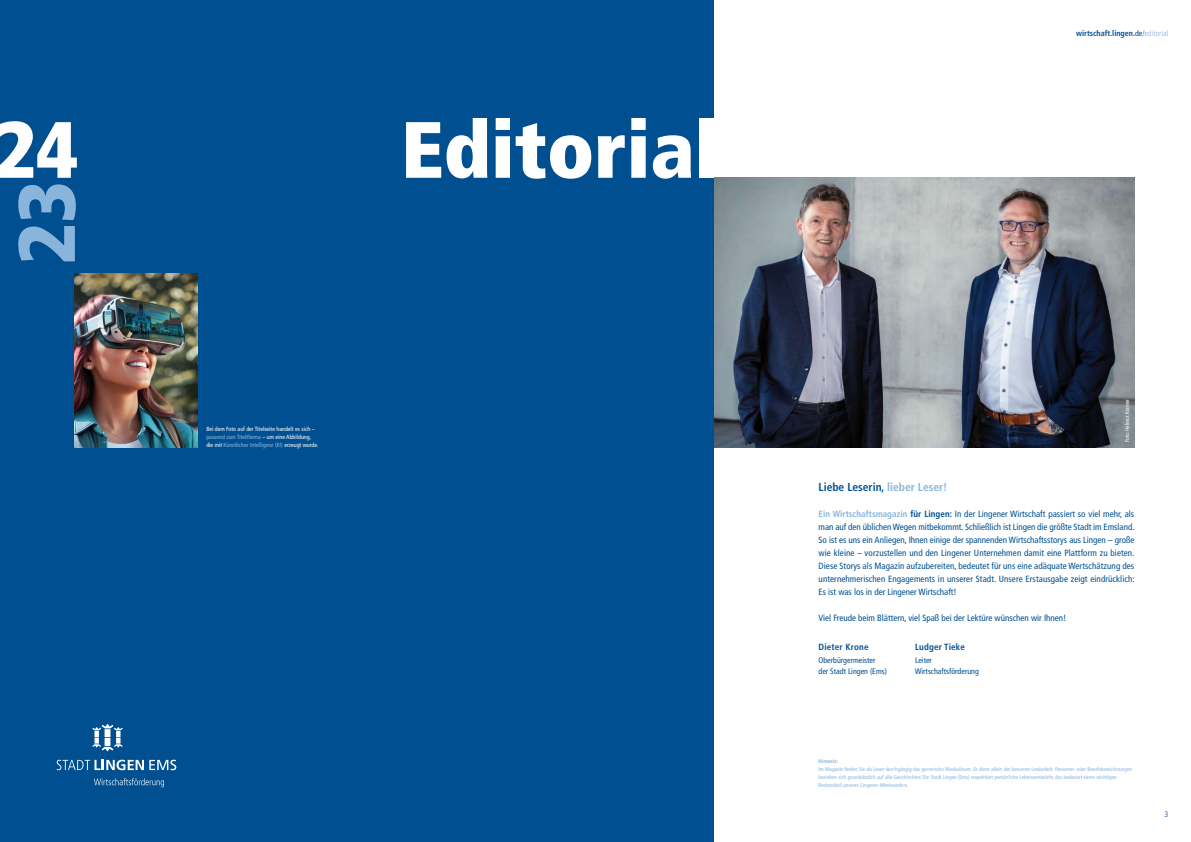
<style>
.page{position:relative;width:1191px;height:842px;background:#fff}
.page>*{position:absolute;margin:0;border:0;box-sizing:border-box;transform-origin:0 0}
.t1{font:900 condensed 79.7px "Frutiger LT Com";color:#fff}
.t2{font:900 condensed 79.7px "Frutiger LT Com";color:#89b5dd}
.t3{font:700 condensed 11.5px "Frutiger LT Com";color:#005091}
.t4{font:condensed 9px/13px "Frutiger LT Com";color:#005091;text-align:justify}
.t5{font:700 condensed 9px "Frutiger LT Com";letter-spacing:.02em;color:#005091}
.t6{font:condensed 8px/11px "Frutiger LT Com";color:#005091}
.t7{font:700 condensed 8px "Frutiger LT Com";color:#005091}
.t8{font:300 condensed 8px "Frutiger LT Com";color:#005091}
.t9{font:condensed 6px/8px "Frutiger LT Com";color:#fff}
.t10{font:condensed 5.5px/8px "Frutiger LT Com";color:#89b5dd}
.t11{font:condensed 5.5px "Frutiger LT Com";color:#fff}
.t12{font:700 condensed 5.5px "Frutiger LT Com";color:#89b5dd}
.s1{color:#89b5dd}
.s2{font-weight:400}
.s3{font-weight:300}
.s4{font-weight:300;color:#89b5dd}
.s5{font-weight:700;color:#89b5dd}
.s6{font-weight:700}
</style>
<div class="page">
<img style="left:713px;top:178px;width:421px;height:269px">
<div style="left:0;top:0;width:713px;height:842px;background:#005091"></div>
<svg style="left:57px;top:760px;width:119px;height:10px"></svg>
<svg style="left:92px;top:724px;width:31px;height:27px"></svg>
<svg style="left:94px;top:778px;width:70px;height:9px"></svg>
<img style="left:75px;top:273px;width:123px;height:174px">
<h1 class="t1" style="left:-5px;top:101px;width:84px">24</h1>
<h1 class="t2" style="left:-2px;top:264px;width:84px;rotate:-90deg">23</h1>
<h1 class="t1" style="left:401px;top:101px;width:319px">Editorial</h1>
<p class="t9" style="left:206px;top:425px;width:113px">Bei dem Foto auf der Titelseite handelt es sich – <span class="s1">passend zum Titelthema</span> – um eine Abbildung, die mit <span class="s1">Künstlicher Intelligenz (KI)</span> erzeugt wurde.</p>
<p class="t7" style="left:1076px;top:28px;width:94px">wirtschaft.lingen.<span class="s2">de</span><span class="s3">/</span><span class="s4">editorial</span></p>
<p class="t11" style="left:1124px;top:442px;width:44px;rotate:-90deg">Foto: Helmut Kramer</p>
<p class="t3" style="left:818px;top:480px;width:130px">Liebe Leserin, <span class="s1">lieber Leser!</span></p>
<p class="t4" style="left:818px;top:508px;width:317px"><span class="s5">Ein Wirtschaftsmagazin</span> <span class="s6">für Lingen:</span> In der Lingener Wirtschaft passiert so viel mehr, als man auf den üblichen Wegen mitbekommt. Schließlich ist Lingen die größte Stadt im Emsland.<br>So ist es uns ein Anliegen, Ihnen einige der spannenden Wirtschaftsstorys aus Lingen – große wie kleine – vorzustellen und den Lingener Unternehmen damit eine Plattform zu bieten.<br>Diese Storys als Magazin aufzubereiten, bedeutet für uns eine adäquate Wertschätzung des unternehmerischen Engagements in unserer Stadt. Unsere Erstausgabe zeigt eindrücklich:<br>Es ist was los in der Lingener Wirtschaft!</p>
<p class="t4" style="left:818px;top:612px;width:249px">Viel Freude beim Blättern, viel Spaß bei der Lektüre wünschen wir Ihnen!</p>
<p class="t5" style="left:818px;top:641px;width:51px">Dieter Krone</p>
<p class="t6" style="left:818px;top:655px;width:70px">Oberbürgermeister der Stadt Lingen (Ems)</p>
<p class="t5" style="left:915px;top:641px;width:51px">Ludger Tieke</p>
<p class="t6" style="left:915px;top:655px;width:65px">Leiter<br>Wirtschaftsförderung</p>
<p class="t12" style="left:818px;top:758px;width:21px">Hinweis:</p>
<p class="t10" style="left:818px;top:765px;width:315px">Im Magazin finden Sie als Leser durchgängig das generische Maskulinum. Es dient allein der besseren Lesbarkeit. Personen- oder Berufsbezeichnungen beziehen sich grundsätzlich auf alle Geschlechter. Die Stadt Lingen (Ems) respektiert persönliche Lebensentwürfe; das bedeutet einen wichtigen<br>Bestandteil unseres Lingener Miteinanders.</p>
<p class="t8" style="left:1164px;top:809px;width:5px">3</p>
</div>
